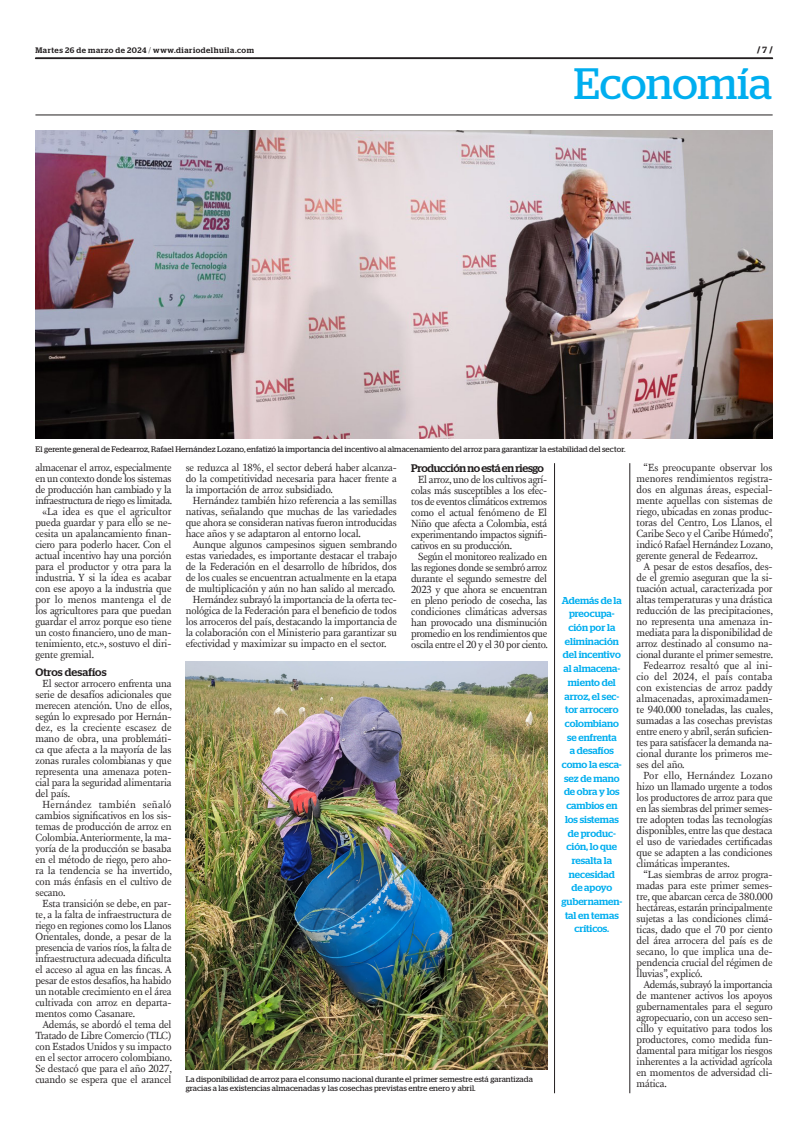
<style>
.page{position:relative;width:801px;height:1134px;background:#fff}
.page>*{position:absolute;margin:0;border:0;box-sizing:border-box;transform-origin:0 0}
.t1{font:43.9px "Stag";letter-spacing:-.005em;color:#00aeef}
.INTERTITULO{font:500 11px "Stag";letter-spacing:-.025em;color:#231f20}
.INTERTITULO-2{font:500 11px "Stag";letter-spacing:.01em;color:#231f20}
.TEXTO{font:10.6px/11px "New Fournier BP";letter-spacing:-.01em;color:#231f20;text-align:justify}
.DESTACADO_AZUL{font:500 10px/13.7px "Stag";color:#00aeef;text-align:center}
.t2{font:700 9px "Stag";color:#231f20}
.PIE_DE_FOTO{font:8px/9px "Stag";letter-spacing:.01em;color:#231f20}
.t3{font:500 8px "Stag";letter-spacing:.065em;color:#231f20}
.s1{font-weight:300}
.s2{font-weight:500}
</style>
<div class="page">
<svg style="left:35px;top:58px;width:738px;height:1px"></svg>
<hr style="left:35px;top:115px;width:737px;height:1px;background:#231f20">
<img style="left:36px;top:130px;width:736px;height:308px">
<img style="left:186px;top:661px;width:361px;height:408px">
<hr style="left:629px;top:463px;width:1px;height:630px;background:#231f20">
<hr style="left:554px;top:463px;width:1px;height:630px;background:#231f20">
<p class="t3" style="left:35px;top:45px;width:220px">Martes 26 de marzo de 2024 <span class="s1">/</span> www.diariodelhuila.com</p>
<p class="t2" style="left:757px;top:45px;width:17px">/ <span class="s2">7</span> /</p>
<p class="t1" style="left:574px;top:59px;width:200px">Economía</p>
<p class="PIE_DE_FOTO" style="left:36px;top:444px;width:591px">El gerente general de Fedearroz, Rafael Hernández Lozano, enfatizó la importancia del incentivo al almacenamiento del arroz para garantizar la estabilidad del sector.</p>
<p class="TEXTO" style="left:35px;top:462px;width:138px">almacenar el arroz, especialmente en un contexto donde los sistemas de producción han cambiado y la infraestructura de riego es limitada.</p>
<p class="TEXTO" style="left:35px;top:506px;width:138px;text-indent:7px">«La idea es que el agricultor pueda guardar y para ello se ne&shy;cesita un apalancamiento finan&shy;ciero para poderlo hacer. Con el actual incentivo hay una porción para el productor y otra para la industria. Y si la idea es acabar con ese apoyo a la industria que por lo menos mantenga el de los agricultores para que puedan guardar el arroz porque eso tiene un costo financiero, uno de man&shy;tenimiento, etc.», sostuvo el diri&shy;gente gremial.</p>
<p class="INTERTITULO-2" style="left:35px;top:665px;width:73px">Otros desafíos</p>
<p class="TEXTO" style="left:35px;top:678px;width:138px;text-indent:7px">El sector arrocero enfrenta una serie de desafíos adicionales que merecen atención. Uno de ellos, según lo expresado por Hernán&shy;dez, es la creciente escasez de mano de obra, una problemáti&shy;ca que afecta a la mayoría de las zonas rurales colombianas y que representa una amenaza poten&shy;cial para la seguridad alimentaria del país.</p>
<p class="TEXTO" style="left:35px;top:799px;width:138px;text-indent:7px">Hernández también señaló cambios significativos en los sis&shy;temas de producción de arroz en Colombia. Anteriormente, la ma&shy;yoría de la producción se basaba en el método de riego, pero aho&shy;ra la tendencia se ha invertido, con más énfasis en el cultivo de secano.</p>
<p class="TEXTO" style="left:35px;top:898px;width:138px;text-indent:7px">Esta transición se debe, en par&shy;te, a la falta de infraestructura de riego en regiones como los Llanos Orientales, donde, a pesar de la presencia de varios ríos, la falta de infraestructura adecuada dificulta el acceso al agua en las fincas. A pesar de estos desafíos, ha habido un notable crecimiento en el área cultivada con arroz en departa&shy;mentos como Casanare.</p>
<p class="TEXTO" style="left:35px;top:1019px;width:138px;text-indent:7px">Además, se abordó el tema del Tratado de Libre Comercio (TLC) con Estados Unidos y su impacto en el sector arrocero colombiano.<br>Se destacó que para el año 2027, cuando se espera que el arancel</p>
<p class="TEXTO" style="left:186px;top:462px;width:213px">se reduzca al 18%, el sector deberá haber alcanza&shy;do la competitividad necesaria para hacer frente a la importación de arroz subsidiado.</p>
<p class="TEXTO" style="left:186px;top:495px;width:213px;text-indent:7px">Hernández también hizo referencia a las semillas nativas, señalando que muchas de las variedades que ahora se consideran nativas fueron introducidas hace años y se adaptaron al entorno local.</p>
<p class="TEXTO" style="left:186px;top:539px;width:213px;text-indent:7px">Aunque algunos campesinos siguen sembrando estas variedades, es importante destacar el trabajo de la Federación en el desarrollo de híbridos, dos de los cuales se encuentran actualmente en la etapa de multiplicación y aún no han salido al mercado.</p>
<p class="TEXTO" style="left:186px;top:594px;width:213px;text-indent:7px">Hernández subrayó la importancia de la oferta tec&shy;nológica de la Federación para el beneficio de todos los arroceros del país, destacando la importancia de la colaboración con el Ministerio para garantizar su efectividad y maximizar su impacto en el sector.</p>
<p class="INTERTITULO" style="left:411px;top:462px;width:134px">Producción no está en riesgo</p>
<p class="TEXTO" style="left:411px;top:474px;width:138px;text-indent:7px">El arroz, uno de los cultivos agrí&shy;colas más susceptibles a los efec&shy;tos de eventos climáticos extremos como el actual fenómeno de El Niño que afecta a Colombia, está experimentando impactos signifi&shy;cativos en su producción.</p>
<p class="TEXTO" style="left:411px;top:551px;width:138px;text-indent:7px">Según el monitoreo realizado en las regiones donde se sembró arroz durante el segundo semestre del 2023 y que ahora se encuentran en pleno periodo de cosecha, las condiciones climáticas adversas han provocado una disminución promedio en los rendimientos que oscila entre el 20 y el 30 por ciento.</p>
<p class="PIE_DE_FOTO" style="left:186px;top:1074px;width:349px">La disponibilidad de arroz para el consumo nacional durante el primer semestre está garantizada gracias a las existencias almacenadas y las cosechas previstas entre enero y abril.</p>
<p class="DESTACADO_AZUL" style="left:561px;top:593px;width:62px">Además de la preocupa&shy;ción por la eliminación del incentivo al almacena&shy;miento del arroz, el sec&shy;tor arrocero colombiano se enfrenta<br>a desafíos como la esca&shy;sez de mano de obra y los cambios en los sistemas de produc&shy;ción, lo que resalta la necesidad<br>de apoyo gubernamen&shy;tal en temas críticos.</p>
<p class="TEXTO" style="left:636px;top:462px;width:138px;text-indent:7px">“Es preocupante observar los menores rendimientos registra&shy;dos en algunas áreas, especial&shy;mente aquellas con sistemas de riego, ubicadas en zonas produc&shy;toras del Centro, Los Llanos, el Caribe Seco y el Caribe Húmedo”, indicó Rafael Hernández Lozano, gerente general de Fedearroz.</p>
<p class="TEXTO" style="left:636px;top:561px;width:138px;text-indent:7px">A pesar de estos desafíos, des&shy;de el gremio aseguran que la si&shy;tuación actual, caracterizada por altas temperaturas y una drástica reducción de las precipitaciones, no representa una amenaza in&shy;mediata para la disponibilidad de arroz destinado al consumo na&shy;cional durante el primer semestre.</p>
<p class="TEXTO" style="left:636px;top:660px;width:138px;text-indent:7px">Fedearroz resaltó que al ini&shy;cio del 2024, el país contaba con existencias de arroz paddy almacenadas, aproximadamen&shy;te 940.000 toneladas, las cuales, sumadas a las cosechas previstas entre enero y abril, serán suficien&shy;tes para satisfacer la demanda na&shy;cional durante los primeros me&shy;ses del año.</p>
<p class="TEXTO" style="left:636px;top:770px;width:138px;text-indent:7px">Por ello, Hernández Lozano hizo un llamado urgente a todos los productores de arroz para que en las siembras del primer semes&shy;tre adopten todas las tecnologías disponibles, entre las que destaca el uso de variedades certificadas que se adapten a las condiciones climáticas imperantes.</p>
<p class="TEXTO" style="left:636px;top:869px;width:138px;text-indent:7px">“Las siembras de arroz progra&shy;madas para este primer semes&shy;tre, que abarcan cerca de 380.000 hectáreas, estarán principalmente sujetas a las condiciones climá&shy;ticas, dado que el 70 por ciento del área arrocera del país es de secano, lo que implica una de&shy;pendencia crucial del régimen de lluvias”, explicó.</p>
<p class="TEXTO" style="left:636px;top:979px;width:138px;text-indent:7px">Además, subrayó la importancia de mantener activos los apoyos gubernamentales para el seguro agropecuario, con un acceso sen&shy;cillo y equitativo para todos los productores, como medida fun&shy;damental para mitigar los riesgos inherentes a la actividad agrícola en momentos de adversidad cli&shy;mática.</p>
</div>
